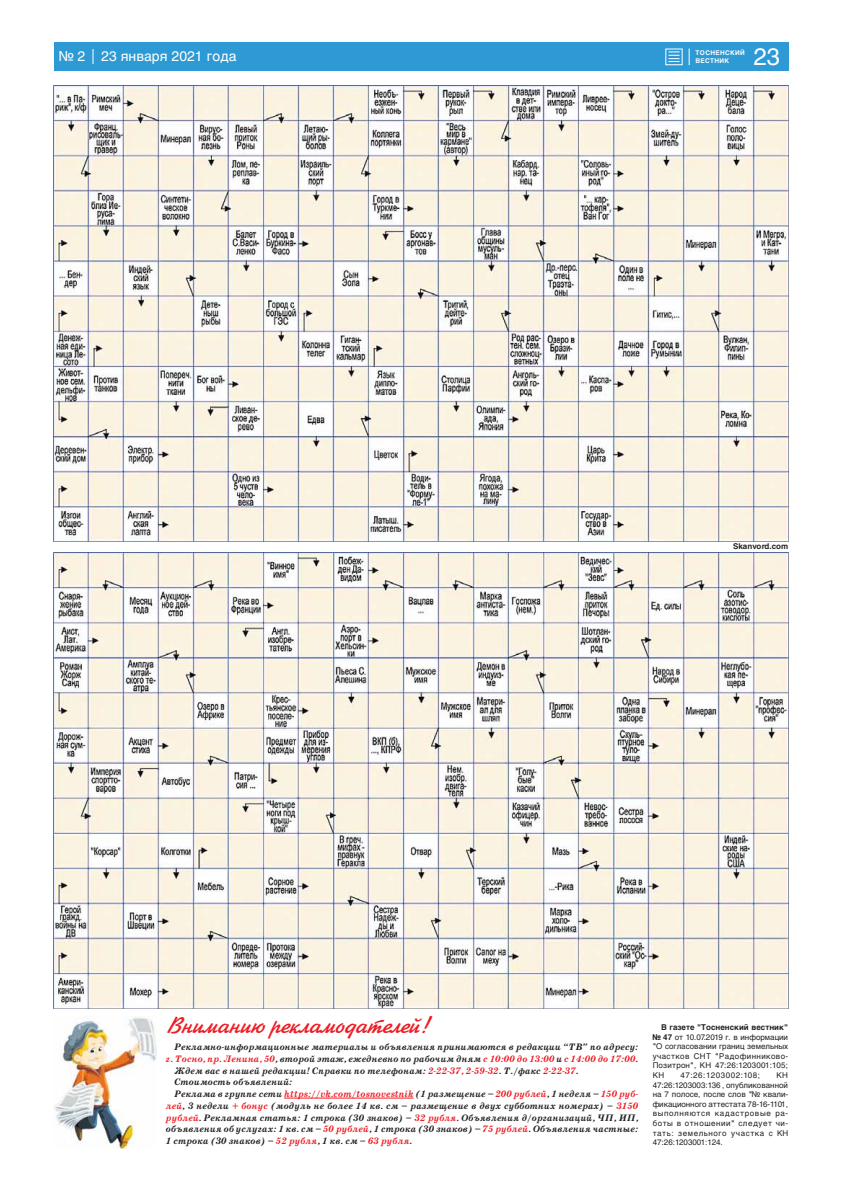
<style>
.page{position:relative;width:842px;height:1191px;background:#fff}
.page>*{position:absolute;margin:0;border:0;box-sizing:border-box;transform-origin:0 0}
.t1{font:24.4px "Zhikharev C";color:#ed1c24}
.t2{font:24px "Helvetica C";color:#fff}
.t3{font:14px "Helvetica C";color:#fff}
.t4{font:italic 700 9.5px "School Book C";color:#231f20}
.t5{font:italic 700 9.5px "School Book C";color:#ed1c24}
.t6{font:8px/9.6px "Helvetica C";letter-spacing:.05em;color:#231f20;text-align:justify}
.t7{font:8px "Helvetica C";letter-spacing:.07em;color:#231f20}
.t8{font:700 8px "Helvetica C";letter-spacing:.005em;color:#231f20}
.t9{font:700 6.5px "Helvetica C";letter-spacing:.05em;color:#fff}
.s1{color:#231f20}
.s2{color:#ed1c24}
.s3{font-weight:700}
</style>
<div class="page">
<div style="left:54px;top:43px;width:734px;height:28px;background:#2e9ad5"></div>
<svg style="left:669px;top:51px;width:11px;height:11px"></svg>
<svg style="left:689px;top:49px;width:1px;height:16px"></svg>
<svg style="left:93px;top:49px;width:1px;height:15px"></svg>
<img style="left:54px;top:85px;width:734px;height:456px">
<img style="left:54px;top:552px;width:734px;height:457px">
<img style="left:54px;top:1017px;width:102px;height:131px">
<hr style="left:284px;top:1098px;width:130px;height:1px;background:#ed1c24">
<p class="t9" style="left:696px;top:49px;width:51px">ТОСНЕНСКИЙ</p>
<h3 class="t3" style="left:59px;top:48px;width:179px">№ 2 23 января 2021 года</h3>
<p class="t9" style="left:696px;top:57px;width:35px">ВЕСТНИК</p>
<h2 class="t2" style="left:753px;top:43px;width:28px">23</h2>
<p class="t8" style="left:733px;top:542px;width:57px">Skanvord.com</p>
<h1 class="t1" style="left:166px;top:1018px;width:265px">Вниманию рекламодателей!</h1>
<p class="t4" style="left:174px;top:1043px;width:466px">Рекламно информационные материалы и объявления принимаются в редакции “ТВ” по адресу:</p>
<p class="t5" style="left:166px;top:1055px;width:474px">г. Тосно, пр. Ленина, 50<span class="s1">, второй этаж, ежедневно по рабочим дням</span> с 10:00 до 13:00 <span class="s1">и</span> с 14:00 до 17:00<span class="s1">.</span></p>
<p class="t4" style="left:174px;top:1067px;width:406px">Ждем вас в нашей редакции! Справки по телефонам: <span class="s2">2 22 37, 2 59 32</span>. Т./факс <span class="s2">2 22 37</span>.</p>
<p class="t4" style="left:174px;top:1079px;width:120px">Стоимость объявлений:</p>
<p class="t5" style="left:174px;top:1091px;width:463px"><span class="s1">Реклама в группе сети</span> https://vk.com/tosnovestnik <span class="s1">(1 размещение –</span> 200 рублей<span class="s1">, 1 неделя –</span> 150 руб</p>
<p class="t4" style="left:166px;top:1102px;width:474px"><span class="s2">лей</span>, 3 недели <span class="s2">+ бонус</span> (модуль не более 14 кв. см – размещение в двух субботних номерах) – <span class="s2">3150</span></p>
<p class="t4" style="left:166px;top:1114px;width:474px"><span class="s2">рублей</span>. Рекламная статья: 1 строка (30 знаков) – <span class="s2">32 рубля</span>. Объявления д/организаций, ЧП, ИП,</p>
<p class="t4" style="left:166px;top:1126px;width:474px">объявления об услугах: 1 кв. см – <span class="s2">50 рублей</span>, 1 строка (30 знаков) – <span class="s2">75 рублей</span>. Объявления частные:</p>
<p class="t4" style="left:166px;top:1138px;width:248px">1 строка (30 знаков) – <span class="s2">52 рубля</span>, 1 кв. см – <span class="s2">63 рубля</span>.</p>
<p class="t6" style="left:653px;top:1022px;width:137px;text-indent:8px"><span class="s3">В газете "Тосненский вестник" № 47</span> от 10.07.2019 г. в информации "О согласовании границ земельных участков СНТ "Радофинниково-Позитрон", КН 47:26:1203001:105; КН</p>
<p class="t6" style="left:653px;top:1070px;width:137px;text-indent:124px">КН 47:26:1203003:136 , опубликованной на 7 полосе, после слов "№ квали&shy;фикационного аттестата 78-16-1101, выполняются кадастровые ра&shy;боты в отношении" следует чи&shy;тать: земельного участка с КН 47:26:1203001:124.</p>
<p class="t7" style="left:681px;top:1071px;width:81px">47:26:1203002:108;</p>
</div>
